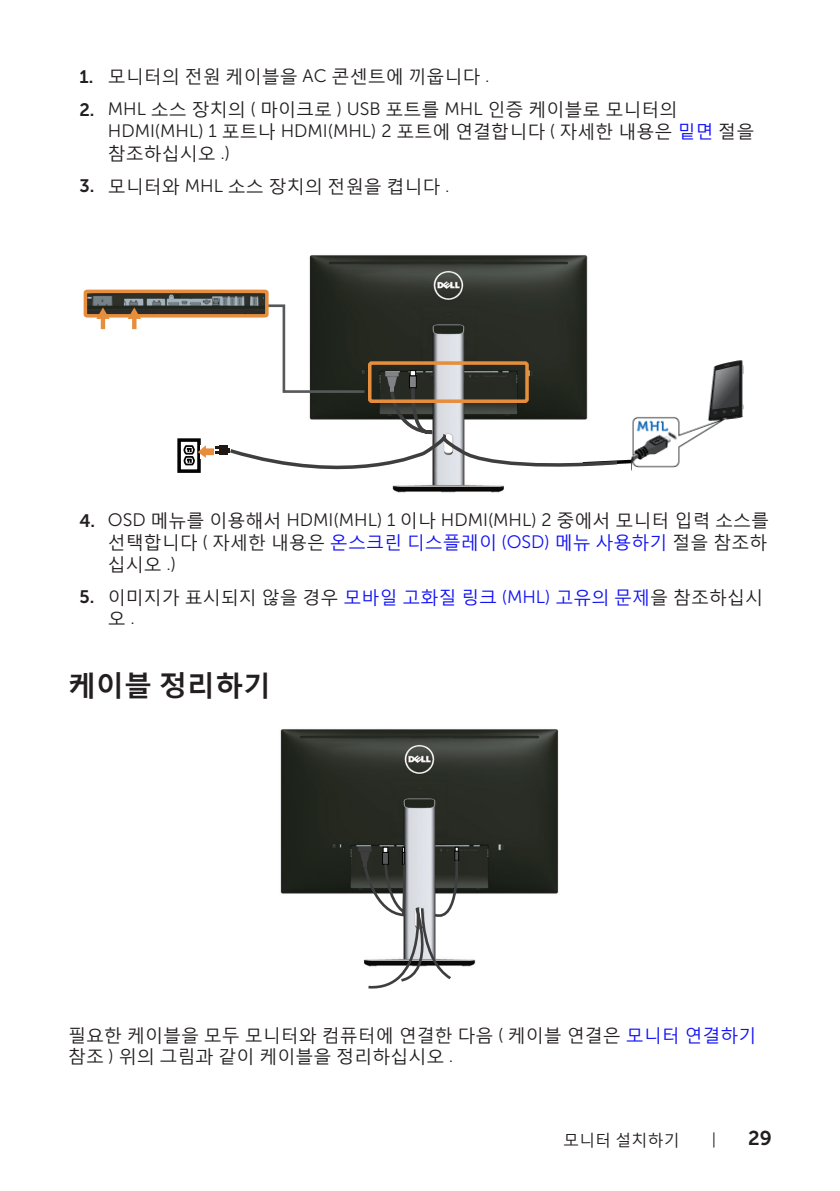
<style>
.page{position:relative;width:840px;height:1191px;background:#fff}
.page>*{position:absolute;margin:0;border:0;box-sizing:border-box;transform-origin:0 0}
.Head_2{font:700 28px "Malgun Gothic";color:#231f20}
.t1{font:20px "Museo Sans For Dell 700";color:#231f20}
.text{font:18px/21.6px "Malgun Gothic";color:#231f20}
.t2{font:16px "Malgun Gothic";color:#231f20}
.t3{font:16px "Museo Sans For Dell 300";color:#231f20}
.s1{font-family:"Museo Sans For Dell 700"}
.s2{font-family:"Museo Sans For Dell 300"}
.s3{color:#1111f6}
.s4{font-family:"Museo Sans For Dell 300";color:#1111f6}
</style>
<div class="page">
<img style="left:309px;top:255px;width:279px;height:238px">
<div style="left:401px;top:381px;width:31px;height:19px;background:#262a23"></div>
<div style="left:463px;top:382px;width:31px;height:18px;background:#262a23"></div>
<div style="left:177px;top:438px;width:24px;height:35px;border:4px solid #030303"></div>
<div style="left:219px;top:445px;width:9px;height:10px;background:#211814"></div>
<svg style="left:183px;top:445px;width:36px;height:22px"></svg>
<svg style="left:620px;top:459px;width:11px;height:5px"></svg>
<img style="left:631px;top:360px;width:113px;height:111px">
<svg style="left:385px;top:372px;width:13px;height:11px"></svg>
<svg style="left:228px;top:383px;width:392px;height:104px"></svg>
<div style="left:409px;top:375px;width:7px;height:13px;background:#808285;border:1px solid #030303"></div>
<svg style="left:409px;top:370px;width:6px;height:6px"></svg>
<div style="left:368px;top:361px;width:160px;height:42px;border:4px solid #e68e3d;border-radius:2px"></div>
<svg style="left:84px;top:288px;width:283px;height:106px"></svg>
<img style="left:280px;top:729px;width:279px;height:238px">
<div style="left:435px;top:856px;width:31px;height:18px;background:#262a23"></div>
<svg style="left:358px;top:847px;width:101px;height:141px"></svg>
<p class="text" style="left:79px;top:65px;width:411px"><span class="s1">1.</span> 모니터의 전원 케이블을 <span class="s2">AC</span> 콘센트에 끼웁니다 <span class="s2">.</span></p>
<p class="text" style="left:108px;top:98px;width:647px;text-indent:-28px"><span class="s1">2.</span> <span class="s2">MHL</span> 소스 장치의 <span class="s2">(</span> 마이크로 <span class="s2">) USB</span> 포트를 <span class="s2">MHL</span> 인증 케이블로 모니터의<br><span class="s2">HDMI(MHL) 1</span> 포트나 <span class="s2">HDMI(MHL) 2</span> 포트에 연결합니다 <span class="s2">(</span> 자세한 내용은 <span class="s3">밑면</span> 절을 참조하십시오 <span class="s2">.)</span></p>
<p class="text" style="left:79px;top:175px;width:371px"><span class="s1">3.</span> 모니터와 <span class="s2">MHL</span> 소스 장치의 전원을 켭니다 <span class="s2">.</span></p>
<p class="text" style="left:108px;top:509px;width:662px;text-align:justify;text-indent:-28px"><span class="s1">4.</span> <span class="s2">OSD</span> 메뉴를 이용해서 <span class="s2">HDMI(MHL) 1</span> 이나 <span class="s2">HDMI(MHL) 2</span> 중에서 모니터 입력 소스를 선택합니다 <span class="s2">(</span> 자세한 내용은 <span class="s3">온스크린 디스플레이</span> <span class="s4">(OSD)</span> <span class="s3">메뉴 사용하기</span> 절을 참조하 십시오 <span class="s2">.)</span></p>
<p class="text" style="left:108px;top:585px;width:656px;text-indent:-28px"><span class="s1">5.</span> 이미지가 표시되지 않을 경우 <span class="s3">모바일 고화질 링크</span> <span class="s4">(MHL)</span> <span class="s3">고유의 문제</span>을 참조하십시 오<span class="s2">.</span></p>
<p class="Head_2" style="left:68px;top:667px;width:204px">케이블 정리하기</p>
<p class="text" style="left:68px;top:1023px;width:689px">필요한 케이블을 모두 모니터와 컴퓨터에 연결한 다음 <span class="s2">(</span> 케이블 연결은 <span class="s3">모니터 연결하기 </span>참조 <span class="s2">)</span> 위의 그림과 같이 케이블을 정리하십시오 <span class="s2">.</span></p>
<p class="t2" style="left:563px;top:1129px;width:118px">모니터 설치하기</p>
<p class="t3" style="left:711px;top:1130px;width:6px">|</p>
<p class="t1" style="left:747px;top:1126px;width:25px">29</p>
</div>
